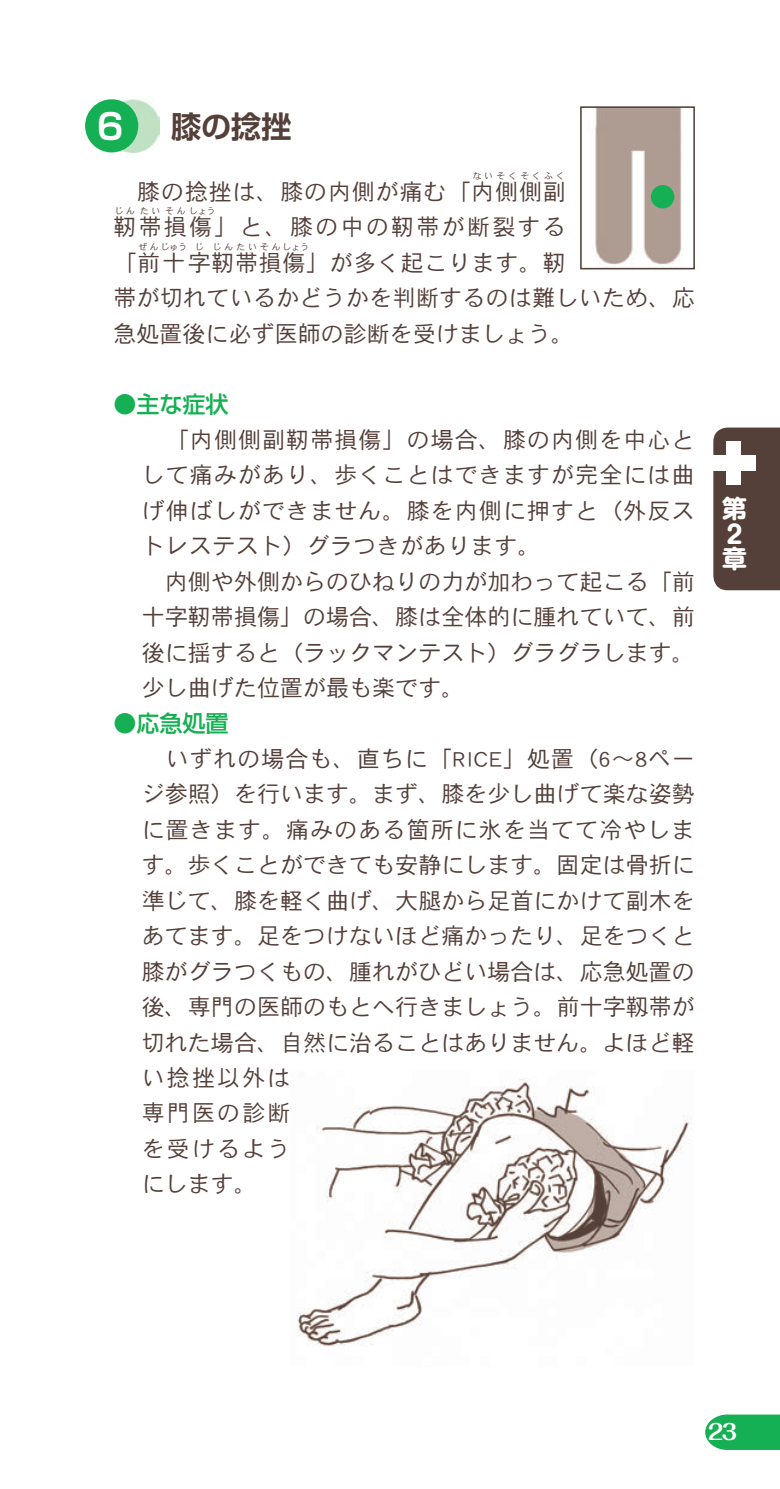
<style>
.page{position:relative;width:780px;height:1489px;background:#fff}
.page>*{position:absolute;margin:0;border:0;box-sizing:border-box;transform-origin:0 0}
.t1{font:700 35.5px "Shin Go Pro De";color:#fff}
.t2{font:700 30px "Shin Go Pro De";color:#543f39}
.t3{font:700 24.75px/24.8px "Shin M Go Pro";color:#fff}
.t4{font:23px/35.5px "DFHS Gothic Std W3";color:#543f39}
.t5{font:23px "DFHS Gothic Std W3";letter-spacing:.035em;color:#543f39}
.t6{font:23px "DFHS Gothic Std W3";letter-spacing:.025em;color:#543f39}
.t7{font:23px "DFHS Gothic Std W3";letter-spacing:.095em;color:#543f39}
.t8{font:500 23px "Shin Go Pro";color:#15b053}
.t9{font:700 21.25px "Maru Fo Pro";color:#fff}
.t10{font:8.75px "DFHS Gothic Std W3";letter-spacing:.3em;color:#543f39}
</style>
<div class="page">
<div style="left:713px;top:427px;width:67px;height:163px;background:#543f39"></div>
<svg style="left:705px;top:1414px;width:75px;height:35px;background:#27b660"></svg>
<div style="left:711px;top:456px;width:44px;height:15px;background:#fff"></div>
<div style="left:726px;top:441px;width:14px;height:44px;background:#fff"></div>
<img style="left:117px;top:99px;width:42px;height:53px">
<div style="left:85px;top:99px;width:53px;height:53px;background:#15b053;border-radius:50%"></div>
<img style="left:595px;top:109px;width:87px;height:156px">
<div style="left:580px;top:106px;width:114px;height:163px;border:2px solid #543f39"></div>
<div style="left:651px;top:185px;width:23px;height:23px;background:#15b053;border-radius:50%"></div>
<img style="left:297px;top:1078px;width:394px;height:269px">
<h1 class="t1" style="left:97px;top:98px;width:28px">6</h1>
<h2 class="t2" style="left:171px;top:102px;width:122px">膝の捻挫</h2>
<p class="t5" style="left:113px;top:179px;width:454px">　膝の捻挫は、膝の内側が痛む「内側側副</p>
<p class="t10" style="left:472px;top:171px;width:93px">ないそくそくふく</p>
<p class="t7" style="left:113px;top:215px;width:454px">靭帯損傷」と、膝の中の靭帯が断裂する</p>
<p class="t10" style="left:115px;top:206px;width:22px">じん</p>
<p class="t10" style="left:140px;top:206px;width:22px">たい</p>
<p class="t10" style="left:165px;top:206px;width:52px">そんしょう</p>
<p class="t6" style="left:113px;top:250px;width:454px">「前十字靭帯損傷」が多く起こります。靭</p>
<p class="t10" style="left:138px;top:242px;width:50px">ぜんじゅう</p>
<p class="t10" style="left:195px;top:242px;width:10px">じ</p>
<p class="t10" style="left:213px;top:242px;width:98px">じんたいそんしょう</p>
<p class="t4" style="left:113px;top:280px;width:583px">帯が切れているかどうかを判断するのは難しいため、応急処置後に必ず医師の診断を受けましょう。</p>
<p class="t8" style="left:113px;top:385px;width:117px">●主な症状</p>
<p class="t4" style="left:142px;top:421px;width:554px">　「内側側副靭帯損傷」の場合、膝の内側を中心として痛みがあり、歩くことはできますが完全には曲げ伸ばしができません。膝を内側に押すと（外反ストレステスト）グラつきがあります。<br>　内側や外側からのひねりの力が加わって起こる「前十字靭帯損傷」の場合、膝は全体的に腫れていて、前後に揺すると（ラックマンテスト）グラグラします。少し曲げた位置が最も楽です。</p>
<p class="t8" style="left:113px;top:704px;width:117px">●応急処置</p>
<p class="t4" style="left:142px;top:740px;width:554px">　いずれの場合も、直ちに「RICE」処置（6～8ページ参照）を行います。まず、膝を少し曲げて楽な姿勢に置きます。痛みのある箇所に氷を当てて冷やします。歩くことができても安静にします。固定は骨折に準じて、膝を軽く曲げ、大腿から足首にかけて副木をあてます。足をつけないほど痛かったり、足をつくと膝がグラつくもの、腫れがひどい場合は、応急処置の後、専門の医師のもとへ行きましょう。前十字靱帯が切れた場合、自然に治ることはありません。よほど軽い捻挫以外は<br>専門医の診断<br>を受けるよう<br>にします。</p>
<p class="t3" style="left:722px;top:493px;width:26px">第<br>２章</p>
<p class="t9" style="left:708px;top:1414px;width:31px">23</p>
</div>
